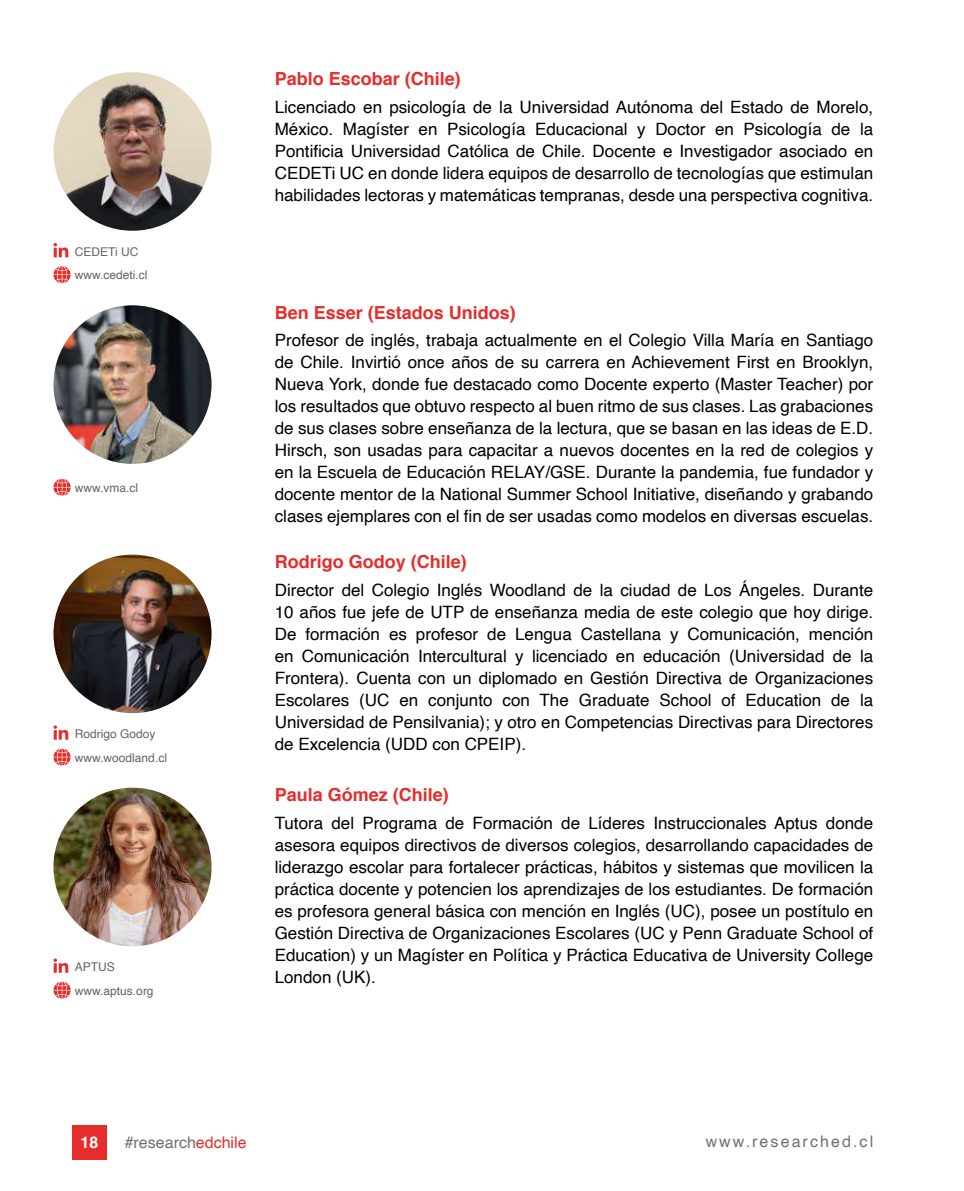
<style>
.page{position:relative;width:964px;height:1191px;background:#fff}
.page>*{position:absolute;margin:0;border:0;box-sizing:border-box;transform-origin:0 0}
.t1{font:700 18px "Helvetica";color:#e62d2b}
.t2{font:17px/22px "Helvetica";color:#000;text-align:justify}
.t3{font:16px "Helvetica";letter-spacing:.13em;color:#706f6f}
.t4{font:16px "Helvetica";color:#706f6f}
.t5{font:700 16px "Helvetica";color:#fff}
.t6{font:12px/23.2px "Helvetica";color:#646363}
.s1{color:#e62d2b}
</style>
<div class="page">
<div style="left:72px;top:1124px;width:35px;height:35px;background:#e62d2b"></div>
<svg style="left:53px;top:479px;width:18px;height:17px"></svg>
<img style="left:53px;top:305px;width:159px;height:159px;border-radius:79px">
<svg style="left:53px;top:748px;width:18px;height:17px"></svg>
<img style="left:53px;top:554px;width:159px;height:159px;border-radius:79px">
<svg style="left:53px;top:725px;width:15px;height:14px"></svg>
<svg style="left:53px;top:981px;width:18px;height:17px"></svg>
<img style="left:53px;top:787px;width:159px;height:159px;border-radius:79px">
<svg style="left:53px;top:958px;width:15px;height:14px"></svg>
<svg style="left:53px;top:266px;width:18px;height:17px"></svg>
<img style="left:53px;top:72px;width:159px;height:159px;border-radius:79px">
<svg style="left:53px;top:243px;width:15px;height:14px"></svg>
<p class="t6" style="left:75px;top:240px;width:74px">CEDETi UC www.cedeti.cl</p>
<p class="t6" style="left:75px;top:476px;width:65px">www.vma.cl</p>
<p class="t6" style="left:75px;top:723px;width:94px">Rodrigo Godoy www.woodland.cl</p>
<p class="t6" style="left:75px;top:956px;width:80px">APTUS www.aptus.org</p>
<p class="t1" style="left:275px;top:65px;width:188px">Pablo Escobar (Chile)</p>
<p class="t2" style="left:275px;top:97px;width:600px">Licenciado en psicología de la Universidad Autónoma del Estado de Morelo, México. Magíster en Psicología Educacional y Doctor en Psicología de la Pontificia Universidad Católica de Chile. Docente e Investigador asociado en CEDETi UC en donde lidera equipos de desarrollo de tecnologías que estimulan habilidades lectoras y matemáticas tempranas, desde una perspectiva cognitiva.</p>
<p class="t1" style="left:275px;top:298px;width:243px">Ben Esser (Estados Unidos)</p>
<p class="t2" style="left:275px;top:330px;width:600px">Profesor de inglés, trabaja actualmente en el Colegio Villa María en Santiago de Chile. Invirtió once años de su carrera en Achievement First en Brooklyn, Nueva York, donde fue destacado como Docente experto (Master Teacher) por los resultados que obtuvo respecto al buen ritmo de sus clases. Las grabaciones de sus clases sobre enseñanza de la lectura, que se basan en las ideas de E.D.<br>Hirsch, son usadas para capacitar a nuevos docentes en la red de colegios y en la Escuela de Educación RELAY/GSE. Durante la pandemia, fue fundador y docente mentor de la National Summer School Initiative, diseñando y grabando clases ejemplares con el fin de ser usadas como modelos en diversas escuelas.</p>
<p class="t1" style="left:275px;top:547px;width:194px">Rodrigo Godoy (Chile)</p>
<p class="t2" style="left:275px;top:579px;width:600px">Director del Colegio Inglés Woodland de la ciudad de Los Ángeles. Durante 10 años fue jefe de UTP de enseñanza media de este colegio que hoy dirige.<br>De formación es profesor de Lengua Castellana y Comunicación, mención en Comunicación Intercultural y licenciado en educación (Universidad de la Frontera). Cuenta con un diplomado en Gestión Directiva de Organizaciones Escolares (UC en conjunto con The Graduate School of Education de la Universidad de Pensilvania); y otro en Competencias Directivas para Directores de Excelencia (UDD con CPEIP).</p>
<p class="t1" style="left:275px;top:780px;width:176px">Paula Gómez (Chile)</p>
<p class="t2" style="left:275px;top:812px;width:600px">Tutora del Programa de Formación de Líderes Instruccionales Aptus donde asesora equipos directivos de diversos colegios, desarrollando capacidades de liderazgo escolar para fortalecer prácticas, hábitos y sistemas que movilicen la práctica docente y potencien los aprendizajes de los estudiantes. De formación es profesora general básica con mención en Inglés (UC), posee un postítulo en Gestión Directiva de Organizaciones Escolares (UC y Penn Graduate School of Education) y un Magíster en Política y Práctica Educativa de University College London (UK).</p>
<p class="t5" style="left:81px;top:1129px;width:19px">18</p>
<p class="t4" style="left:125px;top:1129px;width:123px">#research<span class="s1">edchile</span></p>
<p class="t3" style="left:706px;top:1129px;width:169px">www.researched.cl</p>
</div>
